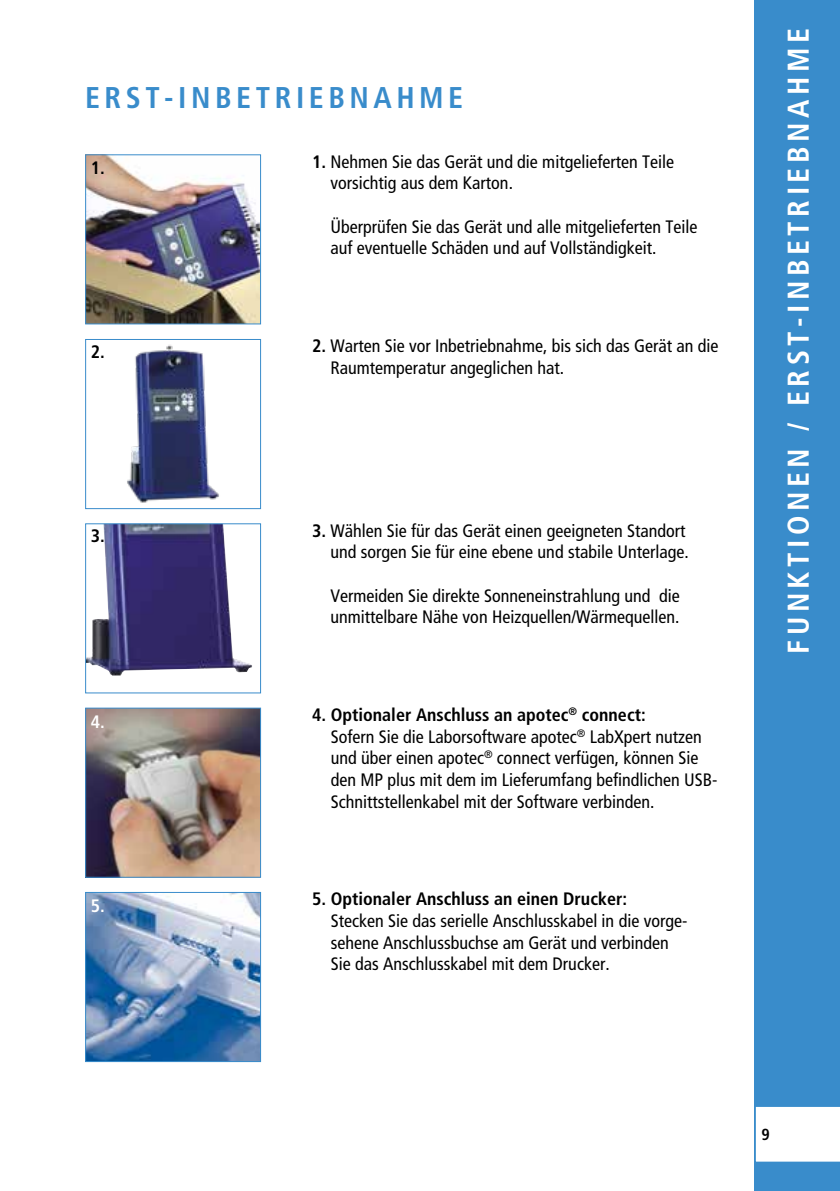
<style>
.page{position:relative;width:840px;height:1191px;background:#fff}
.page>*{position:absolute;margin:0;border:0;box-sizing:border-box;transform-origin:0 0}
.t1{font:700 condensed 30px "Frutiger LT Std";letter-spacing:.15em;color:#fff}
.t2{font:700 condensed 30px "Frutiger LT Std";letter-spacing:.15em;color:#398ccb}
.t3{font:condensed 18px/21.6px "Frutiger LT Std";color:#000}
.t4{font:700 condensed 18px "Frutiger LT Std";color:#000}
.t5{font:700 condensed 18px "Frutiger LT Std";color:#fff}
.t6{font:700 condensed 16px "Frutiger LT Std";color:#000}
.s1{font-weight:700}
</style>
<div class="page">
<div style="left:754px;top:0;width:85px;height:1191px;background:#398ccb"></div>
<div style="left:755px;top:1106px;width:84px;height:56px;background:#fff"></div>
<img style="left:87px;top:156px;width:172px;height:166px">
<div style="left:85px;top:154px;width:176px;height:170px;border:1px solid #398ccb"></div>
<img style="left:127px;top:345px;width:92px;height:158px">
<div style="left:85px;top:339px;width:176px;height:170px;border:1px solid #398ccb"></div>
<img style="left:87px;top:525px;width:165px;height:150px">
<div style="left:85px;top:523px;width:176px;height:170px;border:1px solid #398ccb"></div>
<img style="left:87px;top:709px;width:172px;height:166px">
<div style="left:85px;top:707px;width:176px;height:170px;border:1px solid #398ccb"></div>
<img style="left:87px;top:894px;width:172px;height:166px">
<div style="left:85px;top:892px;width:176px;height:170px;border:1px solid #398ccb"></div>
<h1 class="t2" style="left:85px;top:79px;width:379px">ERST-INBETRIEBNAHME</h1>
<p class="t4" style="left:91px;top:157px;width:16px">1.</p>
<p class="t3" style="left:330px;top:151px;width:345px;text-indent:-18px"><span class="s1">1.</span> Nehmen Sie das Gerät und die mitgelieferten Teile vorsichtig aus dem Karton.</p>
<p class="t3" style="left:330px;top:216px;width:368px">Überprüfen Sie das Gerät und alle mitgelieferten Teile auf eventuelle Schäden und auf Vollständigkeit.</p>
<p class="t4" style="left:91px;top:341px;width:16px">2.</p>
<p class="t3" style="left:330px;top:335px;width:389px;text-indent:-18px"><span class="s1">2.</span> Warten Sie vor Inbetriebnahme, bis sich das Gerät an die<br>Raumtemperatur angeglichen hat.</p>
<p class="t4" style="left:91px;top:525px;width:16px">3.</p>
<p class="t3" style="left:312px;top:520px;width:378px;text-align:right"><span class="s1">3.</span> Wählen Sie für das Gerät einen geeigneten Standort und sorgen Sie für eine ebene und stabile Unterlage.</p>
<p class="t3" style="left:330px;top:584px;width:350px">Vermeiden Sie direkte Sonneneinstrahlung und die unmittelbare Nähe von Heizquellen/Wärmequellen.</p>
<p class="t5" style="left:91px;top:710px;width:16px">4.</p>
<p class="t3" style="left:331px;top:704px;width:388px;text-indent:-19px"><span class="s1">4. Optionaler Anschluss an apotec</span><sup>®</sup> <span class="s1">connect:<br></span>Sofern Sie die Laborsoftware apotec<sup>®</sup> LabXpert nutzen und über einen apotec<sup>®</sup> connect verfügen, können Sie den MP plus mit dem im Lieferumfang befindlichen USB-Schnittstellenkabel mit der Software verbinden.</p>
<p class="t5" style="left:91px;top:895px;width:16px">5.</p>
<p class="t4" style="left:312px;top:888px;width:316px">5. Optionaler Anschluss an einen Drucker:</p>
<p class="t3" style="left:331px;top:910px;width:358px">Stecken Sie das serielle Anschlusskabel in die vorge&shy;sehene Anschlussbuchse am Gerät und verbinden<br>Sie das Anschlusskabel mit dem Drucker.</p>
<h1 class="t1" style="left:780px;top:653px;width:627px;rotate:-90deg">FUNKTIONEN / ERST-INBETRIEBNAHME</h1>
<p class="t6" style="left:761px;top:1125px;width:10px">9</p>
</div>
